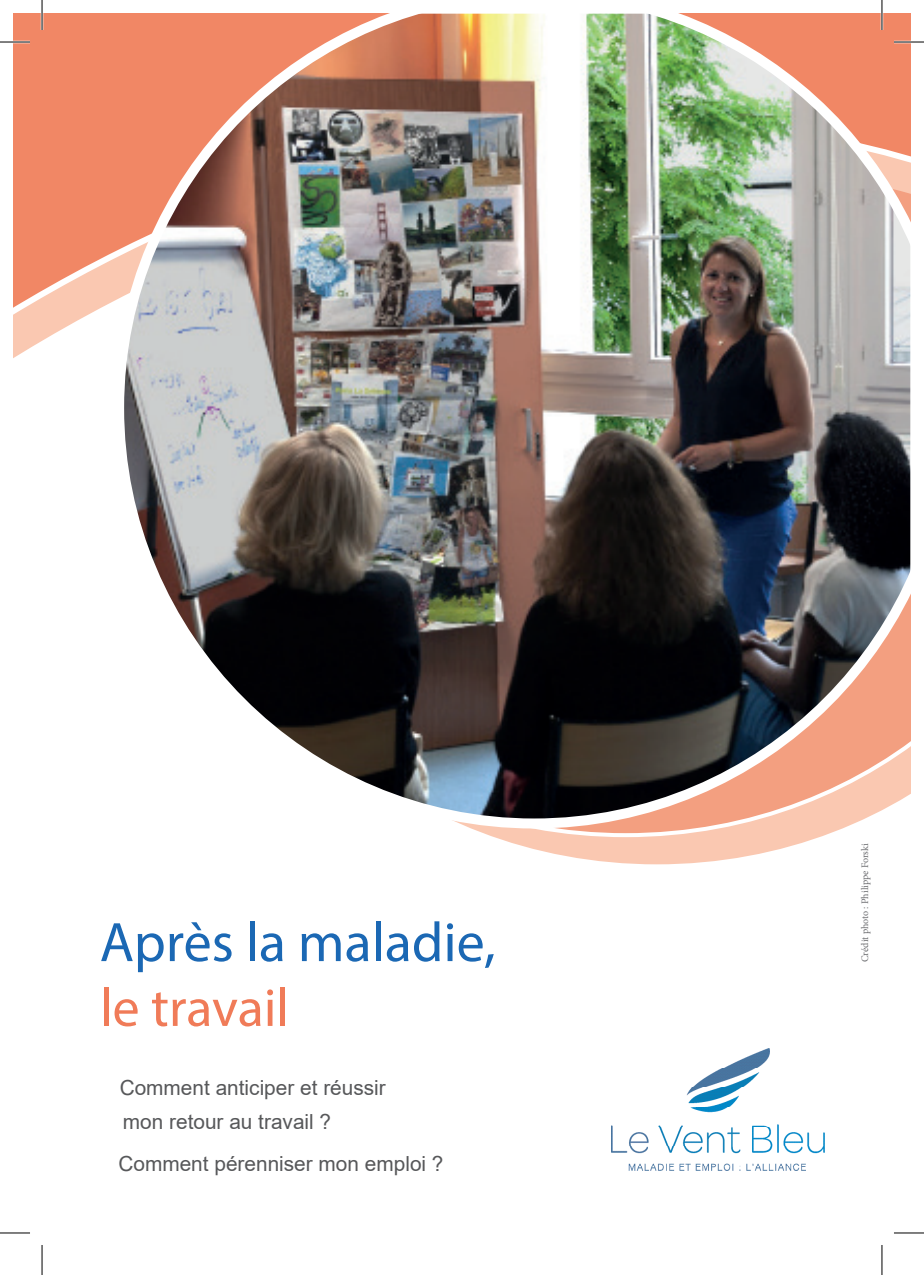
<style>
.page{position:relative;width:924px;height:1275px;background:#fff}
.page>*{position:absolute;margin:0;border:0;box-sizing:border-box;transform-origin:0 0}
.t1{font:56px "Myriad Pro";color:#1b68b4}
.t2{font:54px "Myriad Pro";color:#f07b58}
.t3{font:20.8px/34px "Arial";color:#57585a}
.t4{font:10px "Minion Pro";letter-spacing:-.005em;color:#6c6d70}
.s1{font-family:"Myriad Pro";font-size:28px;color:#f07b58}
</style>
<div class="page">
<svg style="left:494px;top:837px;width:325px;height:27px;fill:#fac8b1"></svg>
<svg style="left:14px;top:14px;width:100px;height:344px;background:#f39b7e"></svg>
<img style="left:114px;top:14px;width:795px;height:814px">
<img style="left:611px;top:1048px;width:212px;height:122px">
<hr style="left:0;top:41px;width:30px;height:2px;background:#fff">
<hr style="left:893px;top:41px;width:30px;height:2px;background:#fff">
<hr style="left:41px;top:0;width:2px;height:30px;background:#fff">
<hr style="left:880px;top:0;width:2px;height:30px;background:#fff">
<hr style="left:0;top:42px;width:30px;height:1px;background:#000">
<hr style="left:893px;top:42px;width:30px;height:1px;background:#000">
<hr style="left:0;top:1232px;width:30px;height:1px;background:#000">
<hr style="left:893px;top:1232px;width:30px;height:1px;background:#000">
<hr style="left:42px;top:0;width:1px;height:30px;background:#000">
<hr style="left:42px;top:1245px;width:1px;height:30px;background:#000">
<hr style="left:881px;top:0;width:1px;height:30px;background:#000">
<hr style="left:881px;top:1245px;width:1px;height:30px;background:#000">
<h1 class="t1" style="left:100px;top:907px;width:397px">Après la maladie,</h1>
<h2 class="t2" style="left:100px;top:974px;width:191px">le travail</h2>
<p class="t3" style="left:123px;top:1070px;width:264px;text-indent:-23px"><span class="s1">→</span> Comment anticiper et réussir mon retour au travail ?</p>
<p class="t3" style="left:118px;top:1146px;width:326px">Comment pérenniser mon emploi ?</p>
<p class="t4" style="left:857px;top:962px;width:120px;rotate:-90deg">Crédit photo : Philippe Forski</p>
</div>
